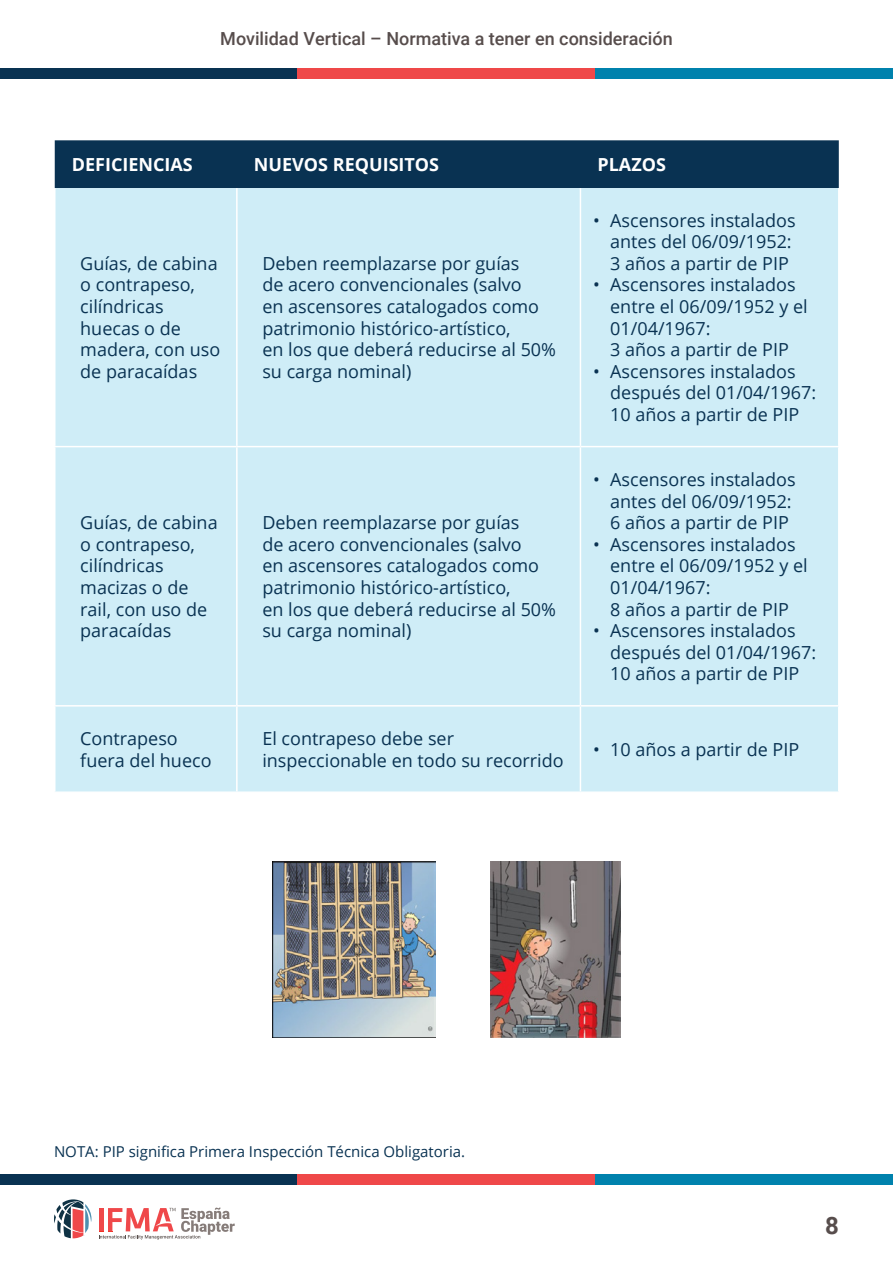
<style>
.page{position:relative;width:893px;height:1263px;background:#fff}
.page>*{position:absolute;margin:0;border:0;box-sizing:border-box;transform-origin:0 0}
.t1{font:700 24px "Roboto";color:#574d4c}
.t2{font:18px/21.6px "Open Sans";color:#093252}
.t3{font:500 18px "Roboto";color:#574d4c}
.t4{font:700 18px "Open Sans";color:#fff}
.t5{font:15px "Open Sans";color:#093252}
</style>
<div class="page">
<div style="left:0;top:68px;width:298px;height:11px;background:#093252"></div>
<div style="left:298px;top:68px;width:297px;height:11px;background:#ef4849"></div>
<div style="left:595px;top:68px;width:298px;height:11px;background:#0082ad"></div>
<div style="left:0;top:1174px;width:298px;height:10px;background:#093252"></div>
<div style="left:298px;top:1174px;width:297px;height:10px;background:#ef4849"></div>
<div style="left:595px;top:1174px;width:298px;height:10px;background:#0082ad"></div>
<svg style="left:54px;top:1199px;width:37px;height:39px"></svg>
<svg style="left:99px;top:1207px;width:136px;height:32px"></svg>
<div style="left:55px;top:140px;width:784px;height:48px;background:#093252"></div>
<div style="left:56px;top:188px;width:782px;height:603px;background:#cfedf7"></div>
<hr style="left:54px;top:446px;width:183px;height:1px;background:#fff">
<hr style="left:237px;top:446px;width:343px;height:1px;background:#fff">
<hr style="left:580px;top:446px;width:259px;height:1px;background:#fff">
<hr style="left:54px;top:705px;width:183px;height:1px;background:#fff">
<hr style="left:237px;top:705px;width:343px;height:1px;background:#fff">
<hr style="left:580px;top:705px;width:259px;height:1px;background:#fff">
<hr style="left:236px;top:188px;width:2px;height:258px;background:#fff">
<hr style="left:580px;top:188px;width:1px;height:258px;background:#fff">
<hr style="left:236px;top:447px;width:2px;height:258px;background:#fff">
<hr style="left:580px;top:447px;width:1px;height:258px;background:#fff">
<hr style="left:236px;top:706px;width:2px;height:85px;background:#fff">
<hr style="left:580px;top:706px;width:1px;height:85px;background:#fff">
<img style="left:491px;top:862px;width:130px;height:175px">
<img style="left:272px;top:862px;width:163px;height:175px">
<p class="t3" style="left:220px;top:26px;width:454px">Movilidad Vertical – Normativa a tener en consideración</p>
<p class="t4" style="left:72px;top:152px;width:123px">DEFICIENCIAS</p>
<p class="t4" style="left:254px;top:152px;width:187px">NUEVOS REQUISITOS</p>
<p class="t4" style="left:597px;top:152px;width:70px">PLAZOS</p>
<p class="t2" style="left:80px;top:252px;width:142px">Guías, de cabina o contrapeso, cilíndricas huecas o de madera, con uso de paracaídas</p>
<p class="t2" style="left:262px;top:252px;width:295px">Deben reemplazarse por guías<br>de acero convencionales (salvo<br>en ascensores catalogados como patrimonio histórico-artístico,<br>en los que deberá reducirse al 50% su carga nominal)</p>
<p class="t2" style="left:80px;top:511px;width:139px">Guías, de cabina o contrapeso, cilíndricas macizas o de rail, con uso de paracaídas</p>
<p class="t2" style="left:262px;top:511px;width:295px">Deben reemplazarse por guías<br>de acero convencionales (salvo<br>en ascensores catalogados como patrimonio histórico-artístico,<br>en los que deberá reducirse al 50% su carga nominal)</p>
<p class="t2" style="left:610px;top:209px;width:187px;text-indent:-17px">• Ascensores instalados antes del 06/09/1952:<br>3 años a partir de PIP</p>
<p class="t2" style="left:610px;top:274px;width:199px;text-indent:-17px">• Ascensores instalados entre el 06/09/1952 y el<br>01/04/1967:<br>3 años a partir de PIP</p>
<p class="t2" style="left:610px;top:360px;width:207px;text-indent:-17px">• Ascensores instalados después del 01/04/1967:<br>10 años a partir de PIP</p>
<p class="t2" style="left:610px;top:468px;width:187px;text-indent:-17px">• Ascensores instalados antes del 06/09/1952:<br>6 años a partir de PIP</p>
<p class="t2" style="left:610px;top:533px;width:199px;text-indent:-17px">• Ascensores instalados entre el 06/09/1952 y el<br>01/04/1967:<br>8 años a partir de PIP</p>
<p class="t2" style="left:610px;top:619px;width:207px;text-indent:-17px">• Ascensores instalados después del 01/04/1967:<br>10 años a partir de PIP</p>
<p class="t2" style="left:80px;top:727px;width:133px">Contrapeso fuera del hueco</p>
<p class="t2" style="left:262px;top:727px;width:303px">El contrapeso debe ser inspeccionable en todo su recorrido</p>
<p class="t2" style="left:593px;top:738px;width:207px">• 10 años a partir de PIP</p>
<p class="t5" style="left:54px;top:1141px;width:413px">NOTA: PIP significa Primera Inspección Técnica Obligatoria.</p>
<h1 class="t1" style="left:825px;top:1209px;width:15px">8</h1>
</div>
